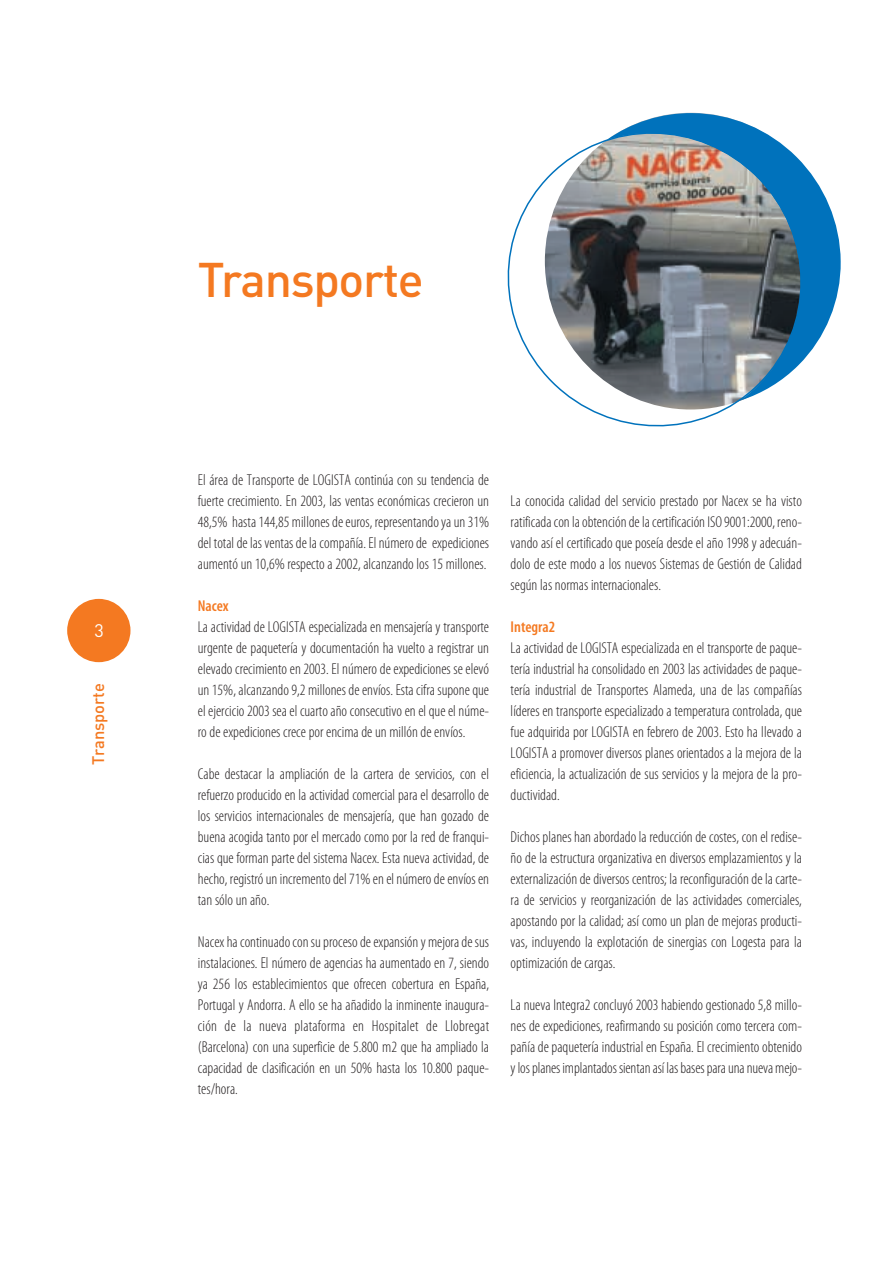
<style>
.page{position:relative;width:893px;height:1269px;background:#fff}
.page>*{position:absolute;margin:0;border:0;box-sizing:border-box;transform-origin:0 0}
.t1{font:500 48px "DIN";letter-spacing:-.03em;color:#f47921}
.t2{font:18px "DIN";color:#fff}
.t3{font:500 16.5px "DIN";color:#f47921}
.t4{font:300 condensed 15.75px/21px "Myriad Pro";color:#231f20;text-align:justify}
.s1{font-weight:600;color:#f47921}
</style>
<div class="page">
<svg style="left:67px;top:112px;width:774px;height:551px"></svg>
<p class="t2" style="left:94px;top:624px;width:11px">3</p>
<p class="t3" style="left:93px;top:764px;width:83px;rotate:-90deg">Transporte</p>
<p class="t1" style="left:198px;top:264px;width:227px">Transporte</p>
<p class="t4" style="left:198px;top:470px;width:293px">El área de Transporte de LOGISTA continúa con su tendencia de fuerte crecimiento. En 2003, las ventas económicas crecieron un 48,5% hasta 144,85 millones de euros, representando ya un 31% del total de las ventas de la compañía. El número de expediciones aumentó un 10,6% respecto a 2002, alcanzando los 15 millones.</p>
<p class="t4" style="left:198px;top:596px;width:293px;text-align:left"><span class="s1">Nacex<br></span>La actividad de LOGISTA especializada en mensajería y transporte urgente de paquetería y documentación ha vuelto a registrar un elevado crecimiento en 2003. El número de expediciones se elevó un 15%, alcanzando 9,2 millones de envíos. Esta cifra supone que el ejercicio 2003 sea el cuarto año consecutivo en el que el núme&shy;ro de expediciones crece por encima de un millón de envíos.</p>
<p class="t4" style="left:198px;top:764px;width:293px">Cabe destacar la ampliación de la cartera de servicios, con el refuerzo producido en la actividad comercial para el desarrollo de los servicios internacionales de mensajería, que han gozado de buena acogida tanto por el mercado como por la red de franqui&shy;cias que forman parte del sistema Nacex. Esta nueva actividad, de hecho, registró un incremento del 71% en el número de envíos en tan sólo un año.</p>
<p class="t4" style="left:198px;top:932px;width:293px">Nacex ha continuado con su proceso de expansión y mejora de sus instalaciones. El número de agencias ha aumentado en 7, siendo ya 256 los establecimientos que ofrecen cobertura en España, Portugal y Andorra. A ello se ha añadido la inminente inaugura&shy;ción de la nueva plataforma en Hospitalet de Llobregat (Barcelona) con una superficie de 5.800 m2 que ha ampliado la capacidad de clasificación en un 50% hasta los 10.800 paque&shy;tes/hora.</p>
<p class="t4" style="left:510px;top:491px;width:293px">La conocida calidad del servicio prestado por Nacex se ha visto ratificada con la obtención de la certificación ISO 9001:2000, reno&shy;vando así el certificado que poseía desde el año 1998 y adecuán&shy;dolo de este modo a los nuevos Sistemas de Gestión de Calidad según las normas internacionales.</p>
<p class="t4" style="left:510px;top:617px;width:293px;text-align:left"><span class="s1">Integra2<br></span>La actividad de LOGISTA especializada en el transporte de paque&shy;tería industrial ha consolidado en 2003 las actividades de paque&shy;tería industrial de Transportes Alameda, una de las compañías líderes en transporte especializado a temperatura controlada, que fue adquirida por LOGISTA en febrero de 2003. Esto ha llevado a LOGISTA a promover diversos planes orientados a la mejora de la eficiencia, la actualización de sus servicios y la mejora de la pro&shy;ductividad.</p>
<p class="t4" style="left:510px;top:827px;width:293px">Dichos planes han abordado la reducción de costes, con el redise&shy;ño de la estructura organizativa en diversos emplazamientos y la externalización de diversos centros; la reconfiguración de la carte&shy;ra de servicios y reorganización de las actividades comerciales, apostando por la calidad; así como un plan de mejoras producti&shy;vas, incluyendo la explotación de sinergias con Logesta para la optimización de cargas.</p>
<p class="t4" style="left:510px;top:995px;width:293px">La nueva Integra2 concluyó 2003 habiendo gestionado 5,8 millo&shy;nes de expediciones, reafirmando su posición como tercera com&shy;pañía de paquetería industrial en España. El crecimiento obtenido y los planes implantados sientan así las bases para una nueva mejo-</p>
</div>
